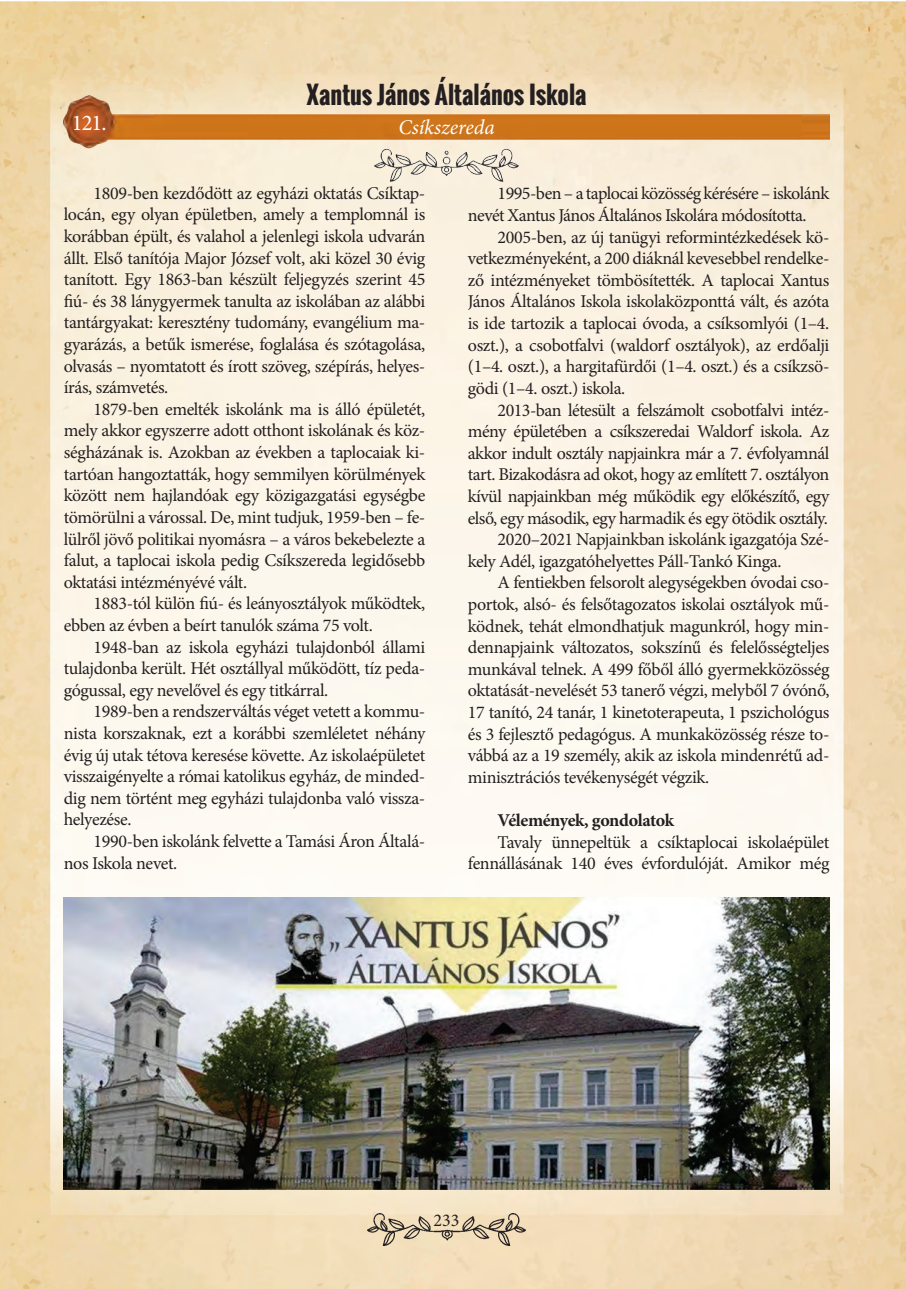
<style>
.page{position:relative;width:906px;height:1289px;background:#fff}
.page>*{position:absolute;margin:0;border:0;box-sizing:border-box;transform-origin:0 0}
.cim{font:700 24px "Oswald";color:#231f20}
.szam{font:22.5px "Minion Pro";color:#fff}
.t1{font:italic 21px "Minion Pro";letter-spacing:-.005em;color:#fff}
.szoveg{font:18px/21.6px "Minion Pro";letter-spacing:-.025em;color:#231f20;text-align:justify}
.szoveg-2{font:700 18px "Minion Pro";letter-spacing:-.025em;color:#231f20}
</style>
<div class="page">
<img style="left:0;top:2px;width:906px;height:1286px">
<img style="left:368px;top:1212px;width:157px;height:33px">
<img style="left:64px;top:96px;width:765px;height:85px">
<img style="left:64px;top:897px;width:765px;height:291px">
<p class="cim" style="left:306px;top:77px;width:281px">Xantus János Általános Iskola</p>
<p class="szam" style="left:72px;top:108px;width:36px">121.</p>
<p class="t1" style="left:398px;top:113px;width:98px">Csíkszereda</p>
<p class="szoveg" style="left:64px;top:182px;width:363px;text-indent:30px">1809-ben kezdődött az egyházi oktatás Csíktap&shy;locán, egy olyan épületben, amely a templomnál is korábban épült, és valahol a jelenlegi iskola udvarán állt. Első tanítója Major József volt, aki közel 30 évig tanított. Egy 1863-ban készült feljegyzés szerint 45 fiú- és 38 lánygyermek tanulta az iskolában az alábbi tantárgyakat: keresztény tudomány, evangélium ma&shy;gyarázás, a betűk ismerése, foglalása és szótagolása, olvasás – nyomtatott és írott szöveg, szépírás, helyes&shy;írás, számvetés.</p>
<p class="szoveg" style="left:64px;top:398px;width:363px;text-indent:30px">1879-ben emelték iskolánk ma is álló épületét, mely akkor egyszerre adott otthont iskolának és köz&shy;ségházának is. Azokban az években a taplocaiak ki&shy;tartóan hangoztatták, hogy semmilyen körülmények között nem hajlandóak egy közigazgatási egységbe tömörülni a várossal. De, mint tudjuk, 1959-ben – fe&shy;lülről jövő politikai nyomásra – a város bekebelezte a falut, a taplocai iskola pedig Csíkszereda legidősebb oktatási intézményévé vált.</p>
<p class="szoveg" style="left:64px;top:593px;width:363px;text-indent:30px">1883-tól külön fiú- és leányosztályok működtek, ebben az évben a beírt tanulók száma 75 volt.</p>
<p class="szoveg" style="left:64px;top:636px;width:363px;text-indent:30px">1948-ban az iskola egyházi tulajdonból állami tulajdonba került. Hét osztállyal működött, tíz peda&shy;gógussal, egy nevelővel és egy titkárral.</p>
<p class="szoveg" style="left:64px;top:701px;width:363px;text-indent:30px">1989-ben a rendszerváltás véget vetett a kommu&shy;nista korszaknak, ezt a korábbi szemléletet néhány évig új utak tétova keresése követte. Az iskolaépületet visszaigényelte a római katolikus egyház, de minded&shy;dig nem történt meg egyházi tulajdonba való vissza&shy;helyezése.</p>
<p class="szoveg" style="left:64px;top:830px;width:363px;text-indent:30px">1990-ben iskolánk felvette a Tamási Áron Általá&shy;nos Iskola nevet.</p>
<p class="szoveg" style="left:468px;top:183px;width:363px;text-indent:30px">1995-ben – a taplocai közösség kérésére – iskolánk nevét Xantus János Általános Iskolára módosította.</p>
<p class="szoveg" style="left:468px;top:226px;width:363px;text-indent:30px">2005-ben, az új tanügyi reformintézkedések kö&shy;vetkezményeként, a 200 diáknál kevesebbel rendelke&shy;ző intézményeket tömbösítették. A taplocai Xantus János Általános Iskola iskolaközponttá vált, és azóta is ide tartozik a taplocai óvoda, a csíksomlyói (1–4. oszt.), a csobotfalvi (waldorf osztályok), az erdőalji (1–4. oszt.), a hargitafürdői (1–4. oszt.) és a csíkzsö&shy;gödi (1–4. oszt.) iskola.</p>
<p class="szoveg" style="left:468px;top:399px;width:363px;text-indent:30px">2013-ban létesült a felszámolt csobotfalvi intéz&shy;mény épületében a csíkszeredai Waldorf iskola. Az akkor indult osztály napjainkra már a 7. évfolyamnál tart. Bizakodásra ad okot, hogy az említett 7. osztályon kívül napjainkban még működik egy előkészítő, egy első, egy második, egy harmadik és egy ötödik osztály.</p>
<p class="szoveg" style="left:468px;top:528px;width:363px;text-indent:30px">2020–2021 Napjainkban iskolánk igazgatója Szé&shy;kely Adél, igazgatóhelyettes Páll-Tankó Kinga.</p>
<p class="szoveg" style="left:468px;top:572px;width:363px;text-indent:30px">A fentiekben felsorolt alegységekben óvodai cso&shy;portok, alsó- és felsőtagozatos iskolai osztályok mű&shy;ködnek, tehát elmondhatjuk magunkról, hogy min&shy;dennapjaink változatos, sokszínű és felelősségteljes munkával telnek. A 499 főből álló gyermekközösség oktatását-nevelését 53 tanerő végzi, melyből 7 óvónő, 17 tanító, 24 tanár, 1 kinetoterapeuta, 1 pszichológus és 3 fejlesztő pedagógus. A munkaközösség része to&shy;vábbá az a 19 személy, akik az iskola mindenrétű ad&shy;minisztrációs tevékenységét végzik.</p>
<p class="szoveg-2" style="left:497px;top:807px;width:178px">Vélemények, gondolatok</p>
<p class="szoveg" style="left:468px;top:831px;width:363px;text-align:right">Tavaly ünnepeltük a csíktaplocai iskolaépület fennállásának 140 éves évfordulóját. Amikor még</p>
<p class="szoveg" style="left:433px;top:1209px;width:27px">233</p>
</div>
